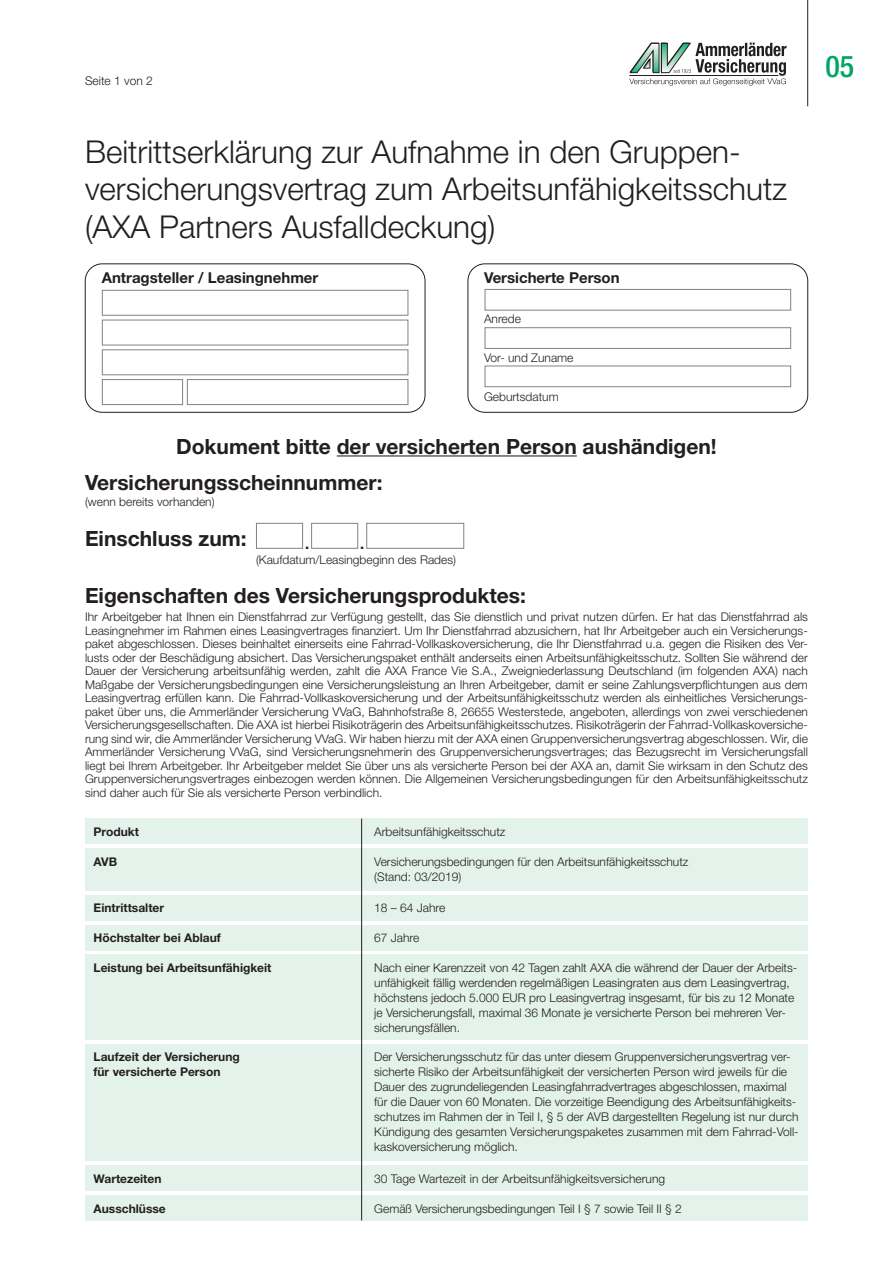
<style>
.page{position:relative;width:893px;height:1263px;background:#fff}
.page>*{position:absolute;margin:0;border:0;box-sizing:border-box;transform-origin:0 0}
.t1{font:300 31.5px/37.5px "Helvetica Neue LT Std";color:#231f20}
.t2{font:500 condensed 30px "Helvetica Neue LT Std";color:#00a665}
.t3{font:700 21px/36px "Helvetica Neue LT Std";color:#231f20}
.t4{font:700 15px "Helvetica Neue LT Std";color:#231f20}
.t5{font:300 12px/13.5px "Helvetica Neue LT Std";color:#231f20}
.t6{font:700 12px "Helvetica Neue LT Std";color:#231f20}
</style>
<div class="page">
<div style="left:85px;top:1044px;width:723px;height:117px;background:#e3f2ea"></div>
<div style="left:85px;top:1165px;width:723px;height:26px;background:#e3f2ea"></div>
<div style="left:85px;top:1195px;width:723px;height:25px;background:#e3f2ea"></div>
<svg style="left:629px;top:43px;width:157px;height:43px"></svg>
<hr style="left:629px;top:75px;width:149px;height:1px;background:#231f20">
<hr style="left:807px;top:0;width:1px;height:106px;background:#231f20">
<div style="left:85px;top:264px;width:340px;height:148px;border:1px solid #231f20;border-radius:17px"></div>
<div style="left:468px;top:264px;width:340px;height:148px;border:1px solid #231f20;border-radius:17px"></div>
<div style="left:85px;top:819px;width:723px;height:25px;background:#e3f2ea"></div>
<div style="left:85px;top:848px;width:723px;height:43px;background:#e3f2ea"></div>
<div style="left:85px;top:895px;width:723px;height:26px;background:#e3f2ea"></div>
<div style="left:85px;top:925px;width:723px;height:25px;background:#e3f2ea"></div>
<div style="left:85px;top:955px;width:723px;height:85px;background:#e3f2ea"></div>
<hr style="left:361px;top:819px;width:1px;height:401px;background:#231f20">
<hr style="left:337px;top:455px;width:240px;height:1px;background:#231f20">
<div style="left:256px;top:523px;width:47px;height:26px;border:1px solid #808285"></div>
<div style="left:311px;top:523px;width:47px;height:26px;border:1px solid #808285"></div>
<div style="left:366px;top:523px;width:98px;height:26px;border:1px solid #808285"></div>
<div style="left:102px;top:290px;width:306px;height:25px;border:1px solid #808285"></div>
<div style="left:485px;top:289px;width:306px;height:21px;border:1px solid #808285"></div>
<div style="left:485px;top:327px;width:306px;height:22px;border:1px solid #808285"></div>
<div style="left:485px;top:366px;width:306px;height:21px;border:1px solid #808285"></div>
<div style="left:102px;top:320px;width:306px;height:25px;border:1px solid #808285"></div>
<div style="left:102px;top:350px;width:306px;height:25px;border:1px solid #808285"></div>
<div style="left:102px;top:379px;width:81px;height:26px;border:1px solid #808285"></div>
<div style="left:187px;top:379px;width:221px;height:26px;border:1px solid #808285"></div>
<p class="t5" style="left:85px;top:74px;width:69px">Seite 1 von 2</p>
<h2 class="t2" style="left:825px;top:48px;width:30px">05</h2>
<h1 class="t1" style="left:85px;top:132px;width:703px">Beitrittserklärung zur Aufnahme in den Gruppen&shy;versicherungsvertrag zum Arbeitsunfähigkeitsschutz (AXA Partners Ausfalldeckung)</h1>
<p class="t4" style="left:102px;top:268px;width:218px">Antragsteller / Leasingnehmer</p>
<p class="t4" style="left:484px;top:268px;width:137px">Versicherte Person</p>
<p class="t5" style="left:484px;top:312px;width:38px">Anrede</p>
<p class="t5" style="left:484px;top:351px;width:91px">Vor- und Zuname</p>
<p class="t5" style="left:484px;top:390px;width:76px">Geburtsdatum</p>
<h3 class="t3" style="left:85px;top:428px;width:633px;text-indent:91px">Dokument bitte der versicherten Person aushändigen!<br>Versicherungsscheinnummer:</h3>
<p class="t5" style="left:85px;top:495px;width:131px">(wenn bereits vorhanden)</p>
<h3 class="t3" style="left:85px;top:520px;width:163px">Einschluss zum:</h3>
<p class="t5" style="left:256px;top:553px;width:202px">(Kaufdatum/Leasingbeginn des Rades)</p>
<h3 class="t3" style="left:85px;top:577px;width:443px">Eigenschaften des Versicherungsproduktes:</h3>
<p class="t5" style="left:85px;top:610px;width:724px;text-align:justify">Ihr Arbeitgeber hat Ihnen ein Dienstfahrrad zur Verfügung gestellt, das Sie dienstlich und privat nutzen dürfen. Er hat das Dienstfahrrad als Leasingnehmer im Rahmen eines Leasingvertrages finanziert. Um Ihr Dienstfahrrad abzusichern, hat Ihr Arbeitgeber auch ein Versicherungs&shy;paket abgeschlossen. Dieses beinhaltet einerseits eine Fahrrad-Vollkaskoversicherung, die Ihr Dienstfahrrad u.a. gegen die Risiken des Ver&shy;lusts oder der Beschädigung absichert. Das Versicherungspaket enthält anderseits einen Arbeitsunfähigkeitsschutz. Sollten Sie während der Dauer der Versicherung arbeitsunfähig werden, zahlt die AXA France Vie S.A., Zweigniederlassung Deutschland (im folgenden AXA) nach Maßgabe der Versicherungsbedingungen eine Versicherungsleistung an Ihren Arbeitgeber, damit er seine Zahlungsverpflichtungen aus dem Leasingvertrag erfüllen kann. Die Fahrrad-Vollkaskoversicherung und der Arbeitsunfähigkeitsschutz werden als einheitliches Versicherungs&shy;paket über uns, die Ammerländer Versicherung VVaG, Bahnhofstraße 8, 26655 Westerstede, angeboten, allerdings von zwei verschiedenen Versicherungsgesellschaften. Die AXA ist hierbei Risikoträgerin des Arbeitsunfähigkeitsschutzes. Risikoträgerin der Fahrrad-Vollkaskoversiche&shy;rung sind wir, die Ammerländer Versicherung VVaG. Wir haben hierzu mit der AXA einen Gruppenversicherungsvertrag abgeschlossen. Wir, die Ammerländer Versicherung VVaG, sind Versicherungsnehmerin des Gruppenversicherungsvertrages; das Bezugsrecht im Versicherungsfall liegt bei Ihrem Arbeitgeber. Ihr Arbeitgeber meldet Sie über uns als versicherte Person bei der AXA an, damit Sie wirksam in den Schutz des Gruppenversicherungsvertrages einbezogen werden können. Die Allgemeinen Versicherungsbedingungen für den Arbeitsunfähigkeitsschutz sind daher auch für Sie als versicherte Person verbindlich.</p>
<p class="t4" style="left:305px;top:534px;width:6px">.</p>
<p class="t4" style="left:360px;top:534px;width:6px">.</p>
<p class="t6" style="left:94px;top:824px;width:47px">Produkt</p>
<p class="t5" style="left:374px;top:824px;width:133px">Arbeitsunfähigkeitsschutz</p>
<p class="t6" style="left:94px;top:854px;width:25px">AVB</p>
<p class="t5" style="left:374px;top:854px;width:316px;line-height:15px">Versicherungsbedingungen für den Arbeitsunfähigkeitsschutz (Stand: 03/2019)</p>
<p class="t6" style="left:94px;top:900px;width:72px">Eintrittsalter</p>
<p class="t5" style="left:374px;top:901px;width:73px">18 – 64 Jahre</p>
<p class="t6" style="left:94px;top:930px;width:129px">Höchstalter bei Ablauf</p>
<p class="t5" style="left:374px;top:931px;width:47px">67 Jahre</p>
<p class="t6" style="left:94px;top:960px;width:179px">Leistung bei Arbeitsunfähigkeit</p>
<p class="t5" style="left:374px;top:960px;width:425px;line-height:15px">Nach einer Karenzzeit von 42 Tagen zahlt AXA die während der Dauer der Arbeits&shy;unfähigkeit fällig werdenden regelmäßigen Leasingraten aus dem Leasingvertrag, höchstens jedoch 5.000 EUR pro Leasingvertrag insgesamt, für bis zu 12 Monate je Versicherungsfall, maximal 36 Monate je versicherte Person bei mehreren Ver&shy;sicherungsfällen.</p>
<p class="t6" style="left:94px;top:1049px;width:148px">Laufzeit der Versicherung</p>
<p class="t5" style="left:374px;top:1050px;width:418px">Der Versicherungsschutz für das unter diesem Gruppenversicherungsvertrag ver-</p>
<p class="t6" style="left:94px;top:1064px;width:128px">für versicherte Person</p>
<p class="t5" style="left:374px;top:1064px;width:426px;line-height:15px">sicherte Risiko der Arbeitsunfähigkeit der versicherten Person wird jeweils für die Dauer des zugrundeliegenden Leasingfahrradvertrages abgeschlossen, maximal für die Dauer von 60 Monaten. Die vorzeitige Beendigung des Arbeitsunfähigkeits&shy;schutzes im Rahmen der in Teil I, § 5 der AVB dargestellten Regelung ist nur durch Kündigung des gesamten Versicherungspaketes zusammen mit dem Fahrrad-Voll&shy;kaskoversicherung möglich.</p>
<p class="t6" style="left:94px;top:1171px;width:69px">Wartezeiten</p>
<p class="t5" style="left:374px;top:1171px;width:292px">30 Tage Wartezeit in der Arbeitsunfähigkeitsversicherung</p>
<p class="t6" style="left:94px;top:1201px;width:74px">Ausschlüsse</p>
<p class="t5" style="left:374px;top:1201px;width:309px">Gemäß Versicherungsbedingungen Teil I § 7 sowie Teil II § 2</p>
</div>
